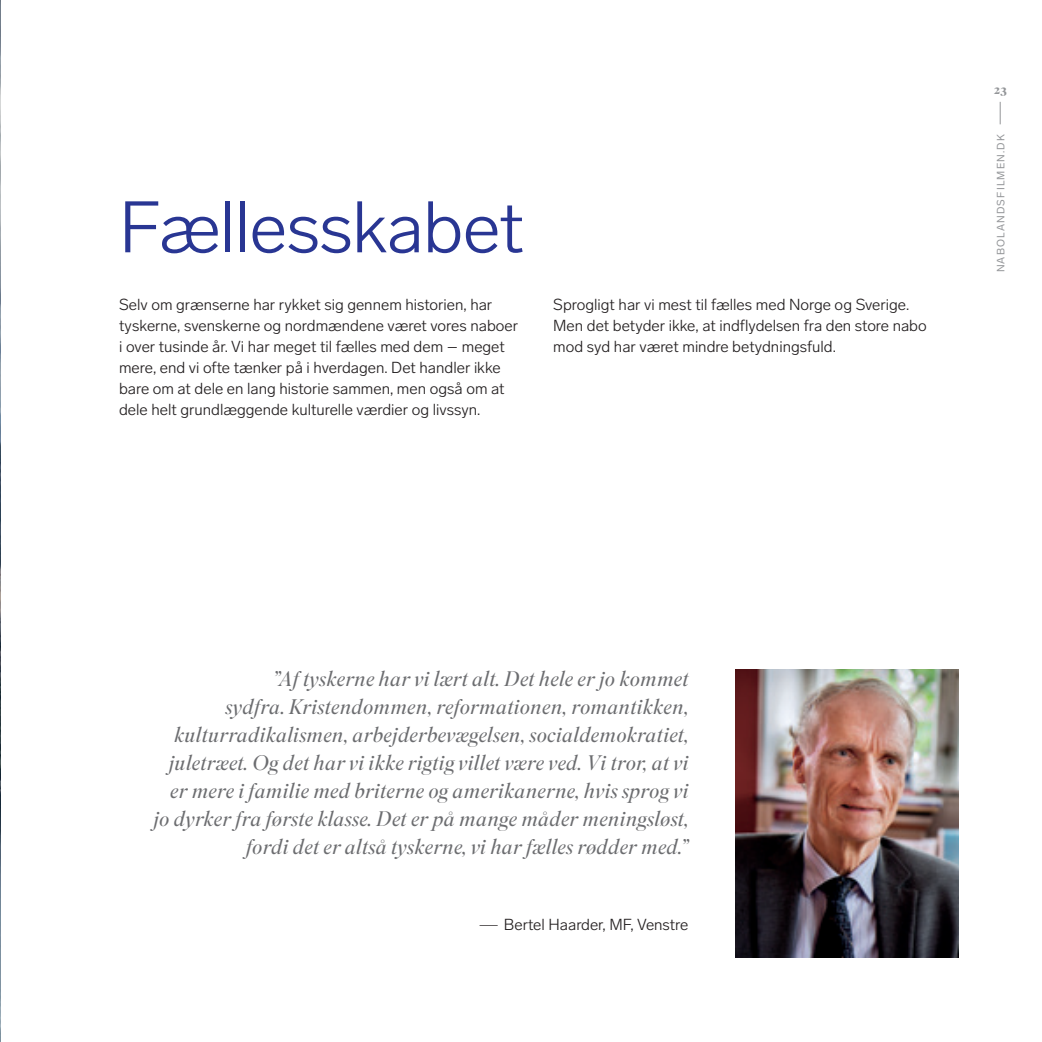
<style>
.page{position:relative;width:1042px;height:1042px;background:#fff}
.page>*{position:absolute;margin:0;border:0;box-sizing:border-box;transform-origin:0 0}
.overskrift_violet{font:300 71.75px "Lab Grotesque";letter-spacing:-.01em;color:#293693}
.Citat_mini_grå{font:italic 300 21px/28px "Superior Title";letter-spacing:.015em;color:#6c6d70;text-align:right}
.Brødtekst{font:300 15.75px/21px "Lab Grotesque";color:#231f20}
.Navn{font:300 15.75px "Lab Grotesque";color:#231f20}
.t1{font:700 12.25px "Superior Title";color:#939598}
.t2{font:10.5px "Lab Grotesque";letter-spacing:.11em;color:#939598}
.s1{font-size:12.42px}
</style>
<div class="page">
<img style="left:0;top:0;width:1px;height:1042px">
<img style="left:735px;top:670px;width:223px;height:287px">
<svg style="left:1000px;top:102px;width:1px;height:22px"></svg>
<p class="overskrift_violet" style="left:119px;top:185px;width:406px">Fællesskabet</p>
<p class="Brødtekst" style="left:119px;top:294px;width:401px">Selv om grænserne har rykket sig gennem historien, har tyskerne, svenskerne og nordmændene været vores naboer i over tusinde år. Vi har meget til fælles med dem – meget mere, end vi ofte tænker på i hverdagen. Det handler ikke bare om at dele en lang historie sammen, men også om at dele helt grundlæggende kulturelle værdier og livssyn.</p>
<p class="Brødtekst" style="left:553px;top:294px;width:375px">Sprogligt har vi mest til fælles med Norge og Sverige.<br>Men det betyder ikke, at indflydelsen fra den store nabo mod syd har været mindre betydningsfuld.</p>
<p class="t1" style="left:994px;top:82px;width:14px">23</p>
<p class="t2" style="left:994px;top:272px;width:140px;rotate:-90deg">NABOLANDSFILMEN.DK</p>
<p class="Citat_mini_grå" style="left:153px;top:666px;width:536px">”Af tyskerne har vi lært alt. Det hele er jo kommet<br>sydfra. Kristendommen, reformationen, romantikken, kulturradikalismen, arbejderbevægelsen, socialdemokratiet, juletræet. Og det har vi ikke rigtig villet være ved. Vi tror, at vi er mere i familie med briterne og amerikanerne, hvis sprog vi jo dyrker fra første klasse. Det er på mange måder meningsløst, fordi det er altså tyskerne, vi har fælles rødder med.”</p>
<p class="Navn" style="left:478px;top:915px;width:212px"><span class="s1">–</span> Bertel Haarder, MF, Venstre</p>
</div>
